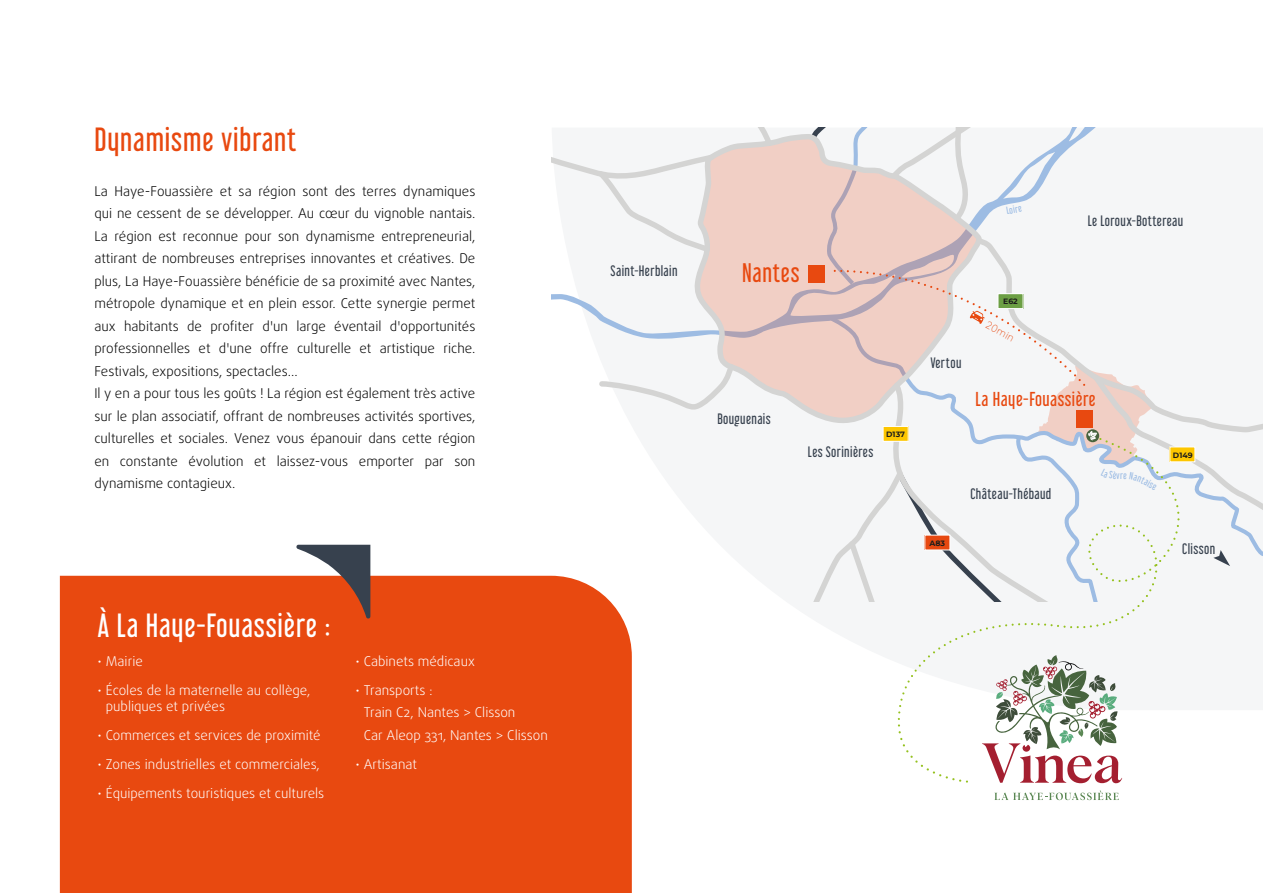
<style>
.page{position:relative;width:1263px;height:893px;background:#fff}
.page>*{position:absolute;margin:0;border:0;box-sizing:border-box;transform-origin:0 0}
.t1{font:30px "Libel Suit Rg";letter-spacing:.03em;color:#fff}
.t2{font:30px "Libel Suit Rg";letter-spacing:.03em;color:#e84910}
.t3{font:24px "Libel Suit Rg";letter-spacing:.03em;color:#e84910}
.t4{font:18px "Libel Suit Rg";letter-spacing:.03em;color:#e84910}
.t5{font:300 13.5px/22.5px "Daxline Pro";color:#000}
.t6{font:300 13.5px/22.5px "Daxline Pro";color:#fff}
.t7{font:13.5px "Libel Suit Rg";letter-spacing:.03em;color:#37414e}
.t8{font:300 10.5px "Quicksand";color:#e84910}
.t9{font:9.3px "Libel Suit Rg";color:#9cbce4}
.t10{font:700 7.8px "Montserrat";color:#1d1d1b}
</style>
<div class="page">
<div style="left:60px;top:576px;width:572px;height:317px;background:#e84910"></div>
<svg style="left:296px;top:545px;width:74px;height:74px;background:#a65e48"></svg>
<svg style="left:994px;top:791px;width:125px;height:9px"></svg>
<svg style="left:552px;top:282px;width:143px;height:57px;fill:#f5f6f7"></svg>
<svg style="left:695px;top:134px;width:112px;height:279px;background:#edd2cb"></svg>
<svg style="left:599px;top:361px;width:137px;height:52px"></svg>
<svg style="left:552px;top:134px;width:164px;height:120px"></svg>
<svg style="left:728px;top:128px;width:48px;height:22px"></svg>
<svg style="left:807px;top:128px;width:456px;height:655px"></svg>
<h1 class="t2" style="left:94px;top:115px;width:204px">Dynamisme vibrant</h1>
<p class="t5" style="left:94px;top:180px;width:383px">La Haye-Fouassière et sa région sont des terres dynamiques qui ne cessent de se développer. Au cœur du vignoble nantais.<br>La région est reconnue pour son dynamisme entrepreneurial, attirant de nombreuses entreprises innovantes et créatives. De plus, La Haye-Fouassière bénéficie de sa proximité avec Nantes, métropole dynamique et en plein essor. Cette synergie permet aux habitants de profiter d'un large éventail d'opportunités professionnelles et d'une offre culturelle et artistique riche.<br>Festivals, expositions, spectacles...<br>Il y en a pour tous les goûts ! La région est également très active sur le plan associatif, offrant de nombreuses activités sportives, culturelles et sociales. Venez vous épanouir dans cette région en constante évolution et laissez-vous emporter par son dynamisme contagieux.</p>
<h1 class="t1" style="left:98px;top:600px;width:234px">À La Haye-Fouassière :</h1>
<p class="t6" style="left:98px;top:650px;width:47px">• Mairie</p>
<p class="t6" style="left:106px;top:682px;width:206px;line-height:16.5px;text-indent:-8px">• Écoles de la maternelle au collège, publiques et privées</p>
<p class="t6" style="left:98px;top:724px;width:225px">• Commerces et services de proximité</p>
<p class="t6" style="left:98px;top:753px;width:224px">• Zones industrielles et commerciales,</p>
<p class="t6" style="left:98px;top:782px;width:228px">• Équipements touristiques et culturels</p>
<p class="t6" style="left:355px;top:650px;width:121px">• Cabinets médicaux</p>
<p class="t6" style="left:364px;top:679px;width:186px;text-indent:-8px">• Transports :<br>Train C2, Nantes &gt; Clisson<br>Car Aleop 331, Nantes &gt; Clisson</p>
<p class="t6" style="left:355px;top:752px;width:63px">• Artisanat</p>
<p class="t7" style="left:611px;top:260px;width:68px">Saint-Herblain</p>
<h2 class="t3" style="left:742px;top:253px;width:59px">Nantes</h2>
<p class="t7" style="left:717px;top:408px;width:55px">Bouguenais</p>
<p class="t7" style="left:808px;top:441px;width:67px">Les Sorinières</p>
<p class="t10" style="left:886px;top:429px;width:20px">D137</p>
<p class="t9" style="left:1005px;top:203px;width:17px;rotate:-10deg">Loire</p>
<p class="t7" style="left:1088px;top:210px;width:97px">Le Loroux-Bottereau</p>
<p class="t7" style="left:930px;top:352px;width:32px">Vertou</p>
<p class="t10" style="left:1003px;top:296px;width:16px">E62</p>
<p class="t8" style="left:990px;top:316px;width:32px;rotate:29deg">20min</p>
<h3 class="t4" style="left:975px;top:384px;width:122px">La Haye-Fouassière</h3>
<p class="t10" style="left:929px;top:538px;width:17px">A83</p>
<p class="t7" style="left:970px;top:482px;width:82px">Château-Thébaud</p>
<p class="t9" style="left:1116px;top:468px;width:5px">v</p>
<p class="t10" style="left:1173px;top:450px;width:21px">D149</p>
<p class="t7" style="left:1182px;top:538px;width:34px">Clisson</p>
</div>
